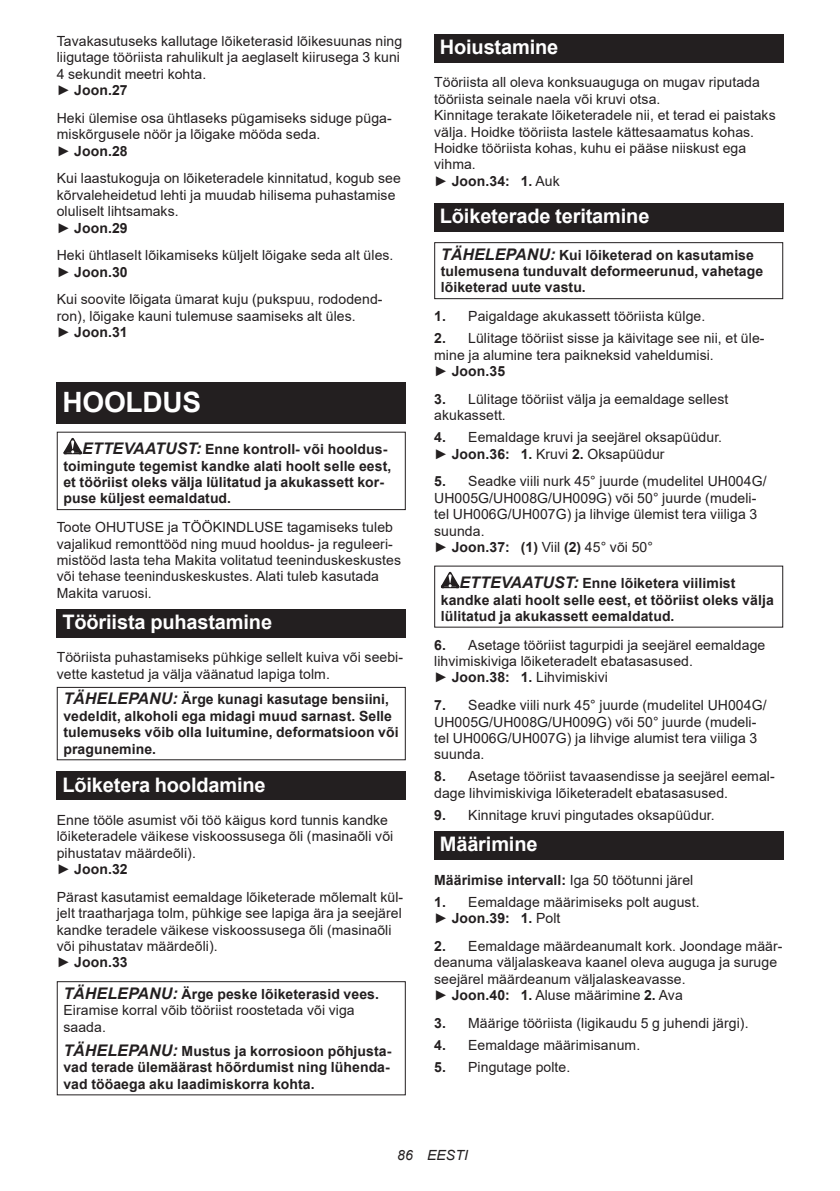
<style>
.page{position:relative;width:840px;height:1191px;background:#fff}
.page>*{position:absolute;margin:0;border:0;box-sizing:border-box;transform-origin:0 0}
.t1{font:700 28px "Arial";letter-spacing:-.01em;color:#fff}
.t2{font:700 20px "Arial";letter-spacing:-.01em;color:#fff}
.t3{font:14px/16.4px "Arial";letter-spacing:.005em;color:#231f20}
.t4{font:700 14px/16.4px "Arial";letter-spacing:.005em;color:#231f20}
.t5{font:italic 14px "Arial";letter-spacing:.005em;color:#231f20}
.s1{font-weight:700}
.s2{font-style:italic;font-size:16px}
.s3{font-weight:700;font-style:italic;font-size:16px}
.s4{font-weight:400}
</style>
<div class="page">
<div style="left:57px;top:382px;width:348px;height:41px;background:#231f20"></div>
<svg style="left:63px;top:438px;width:19px;height:16px"></svg>
<div style="left:57px;top:432px;width:348px;height:78px;border:1px solid #231f20"></div>
<div style="left:57px;top:609px;width:348px;height:28px;background:#231f20"></div>
<div style="left:57px;top:687px;width:348px;height:73px;border:1px solid #231f20"></div>
<div style="left:57px;top:771px;width:348px;height:29px;background:#231f20"></div>
<div style="left:57px;top:981px;width:348px;height:114px;border:1px solid #231f20"></div>
<div style="left:434px;top:34px;width:348px;height:29px;background:#231f20"></div>
<div style="left:434px;top:203px;width:348px;height:28px;background:#231f20"></div>
<div style="left:434px;top:242px;width:348px;height:57px;border:1px solid #231f20"></div>
<svg style="left:440px;top:572px;width:19px;height:16px"></svg>
<div style="left:434px;top:831px;width:348px;height:28px;background:#231f20"></div>
<p class="t3" style="left:57px;top:33px;width:347px">Tavakasutuseks kallutage lõiketerasid lõikesuunas ning liigutage tööriista rahulikult ja aeglaselt kiirusega 3 kuni 4 sekundit meetri kohta.<br>► <span class="s1">Joon.27</span></p>
<p class="t3" style="left:57px;top:110px;width:336px">Heki ülemise osa ühtlaseks pügamiseks siduge püga&shy;miskõrgusele nöör ja lõigake mööda seda.<br>► <span class="s1">Joon.28</span></p>
<p class="t3" style="left:57px;top:170px;width:345px">Kui laastukoguja on lõiketeradele kinnitatud, kogub see kõrvaleheidetud lehti ja muudab hilisema puhastamise oluliselt lihtsamaks.<br>► <span class="s1">Joon.29</span></p>
<p class="t3" style="left:57px;top:247px;width:338px">Heki ühtlaselt lõikamiseks küljelt lõigake seda alt üles. ► <span class="s1">Joon.30</span></p>
<p class="t3" style="left:57px;top:291px;width:327px">Kui soovite lõigata ümarat kuju (pukspuu, rododend&shy;ron), lõigake kauni tulemuse saamiseks alt üles.<br>► <span class="s1">Joon.31</span></p>
<h1 class="t1" style="left:62px;top:383px;width:140px">HOOLDUS</h1>
<p class="t4" style="left:63px;top:441px;width:329px;text-indent:19px"><span class="s2">ETTEVAATUST:</span> Enne kontroll- või hooldus&shy;toimingute tegemist kandke alati hoolt selle eest, et tööriist oleks välja lülitatud ja akukassett kor&shy;puse küljest eemaldatud.</p>
<p class="t3" style="left:57px;top:519px;width:346px">Toote OHUTUSE ja TÖÖKINDLUSE tagamiseks tuleb vajalikud remonttööd ning muud hooldus- ja reguleeri&shy;mistööd lasta teha Makita volitatud teeninduskeskustes või tehase teeninduskeskustes. Alati tuleb kasutada Makita varuosi.</p>
<h2 class="t2" style="left:62px;top:608px;width:211px">Tööriista puhastamine</h2>
<p class="t3" style="left:57px;top:649px;width:348px">Tööriista puhastamiseks pühkige sellelt kuiva või seebi&shy;vette kastetud ja välja väänatud lapiga tolm.</p>
<p class="t4" style="left:63px;top:691px;width:336px"><span class="s2">TÄHELEPANU:</span> Ärge kunagi kasutage bensiini, vedeldit, alkoholi ega midagi muud sarnast. Selle tulemuseks võib olla luitumine, deformatsioon või pragunemine.</p>
<h2 class="t2" style="left:62px;top:770px;width:205px">Lõiketera hooldamine</h2>
<p class="t3" style="left:57px;top:812px;width:338px">Enne tööle asumist või töö käigus kord tunnis kandke lõiketeradele väikese viskoossusega õli (masinaõli või pihustatav määrdeõli).<br>► <span class="s1">Joon.32</span></p>
<p class="t3" style="left:57px;top:888px;width:348px">Pärast kasutamist eemaldage lõiketerade mõlemalt kül&shy;jelt traatharjaga tolm, pühkige see lapiga ära ja seejärel kandke teradele väikese viskoossusega õli (masinaõli või pihustatav määrdeõli).<br>► <span class="s1">Joon.33</span></p>
<p class="t3" style="left:63px;top:985px;width:317px"><span class="s3">TÄHELEPANU:</span> <span class="s1">Ärge peske lõiketerasid vees.<br></span>Eiramise korral võib tööriist roostetada või viga saada.</p>
<p class="t4" style="left:63px;top:1043px;width:329px;text-align:justify"><span class="s2">TÄHELEPANU:</span> Mustus ja korrosioon põhjusta&shy;vad terade ülemäärast hõõrdumist ning lühenda&shy;vad tööaega aku laadimiskorra kohta.</p>
<h2 class="t2" style="left:439px;top:33px;width:120px">Hoiustamine</h2>
<p class="t3" style="left:434px;top:74px;width:343px">Tööriista all oleva konksuauguga on mugav riputada tööriista seinale naela või kruvi otsa.<br>Kinnitage terakate lõiketeradele nii, et terad ei paistaks välja. Hoidke tööriista lastele kättesaamatus kohas.<br>Hoidke tööriista kohas, kuhu ei pääse niiskust ega vihma.<br>► <span class="s1">Joon.34: 1.</span> Auk</p>
<h2 class="t2" style="left:439px;top:202px;width:211px">Lõiketerade teritamine</h2>
<p class="t4" style="left:440px;top:247px;width:324px"><span class="s2">TÄHELEPANU:</span> Kui lõiketerad on kasutamise tulemusena tunduvalt deformeerunud, vahetage lõiketerad uute vastu.</p>
<p class="t3" style="left:434px;top:308px;width:272px"><span class="s1">1.</span> Paigaldage akukassett tööriista külge.</p>
<p class="t3" style="left:434px;top:330px;width:332px"><span class="s1">2.</span> Lülitage tööriist sisse ja käivitage see nii, et üle&shy;mine ja alumine tera paikneksid vaheldumisi.<br>► <span class="s1">Joon.35</span></p>
<p class="t3" style="left:434px;top:390px;width:295px"><span class="s1">3.</span> Lülitage tööriist välja ja eemaldage sellest akukassett.</p>
<p class="t3" style="left:434px;top:429px;width:289px"><span class="s1">4.</span> Eemaldage kruvi ja seejärel oksapüüdur. ► <span class="s1">Joon.36: 1.</span> Kruvi <span class="s1">2.</span> Oksapüüdur</p>
<p class="t3" style="left:434px;top:473px;width:334px"><span class="s1">5.</span> Seadke viili nurk 45° juurde (mudelitel UH004G/ UH005G/UH008G/UH009G) või 50° juurde (mudeli&shy;tel UH006G/UH007G) ja lihvige ülemist tera viiliga 3 suunda.<br>► <span class="s1">Joon.37: (1)</span> Viil <span class="s1">(2)</span> 45° või 50°</p>
<p class="t4" style="left:440px;top:575px;width:334px;text-indent:19px"><span class="s2">ETTEVAATUST:</span> Enne lõiketera viilimist kandke alati hoolt selle eest, et tööriist oleks välja lülitatud ja akukassett eemaldatud.</p>
<p class="t3" style="left:434px;top:636px;width:332px"><span class="s1">6.</span> Asetage tööriist tagurpidi ja seejärel eemaldage lihvimiskiviga lõiketeradelt ebatasasused.<br>► <span class="s1">Joon.38: 1.</span> Lihvimiskivi</p>
<p class="t3" style="left:434px;top:697px;width:334px"><span class="s1">7.</span> Seadke viili nurk 45° juurde (mudelitel UH004G/ UH005G/UH008G/UH009G) või 50° juurde (mudeli&shy;tel UH006G/UH007G) ja lihvige alumist tera viiliga 3 suunda.</p>
<p class="t3" style="left:434px;top:768px;width:342px"><span class="s1">8.</span> Asetage tööriist tavaasendisse ja seejärel eemal&shy;dage lihvimiskiviga lõiketeradelt ebatasasused.</p>
<p class="t3" style="left:434px;top:806px;width:282px"><span class="s1">9.</span> Kinnitage kruvi pingutades oksapüüdur.</p>
<h2 class="t2" style="left:439px;top:830px;width:99px">Määrimine</h2>
<p class="t4" style="left:434px;top:871px;width:260px">Määrimise intervall: <span class="s4">Iga 50 töötunni järel</span></p>
<p class="t3" style="left:434px;top:893px;width:267px"><span class="s1">1.</span> Eemaldage määrimiseks polt august. ► <span class="s1">Joon.39: 1.</span> Polt</p>
<p class="t3" style="left:434px;top:937px;width:350px"><span class="s1">2.</span> Eemaldage määrdeanumalt kork. Joondage määr&shy;deanuma väljalaskeava kaanel oleva auguga ja suruge seejärel määrdeanum väljalaskeavasse.<br>► <span class="s1">Joon.40: 1.</span> Aluse määrimine <span class="s1">2.</span> Ava</p>
<p class="t3" style="left:434px;top:1014px;width:316px"><span class="s1">3.</span> Määrige tööriista (ligikaudu 5 g juhendi järgi).</p>
<p class="t3" style="left:434px;top:1036px;width:207px"><span class="s1">4.</span> Eemaldage määrimisanum.</p>
<p class="t3" style="left:434px;top:1058px;width:138px"><span class="s1">5.</span> Pingutage polte.</p>
<p class="t5" style="left:397px;top:1146px;width:72px">86 EESTI</p>
</div>
